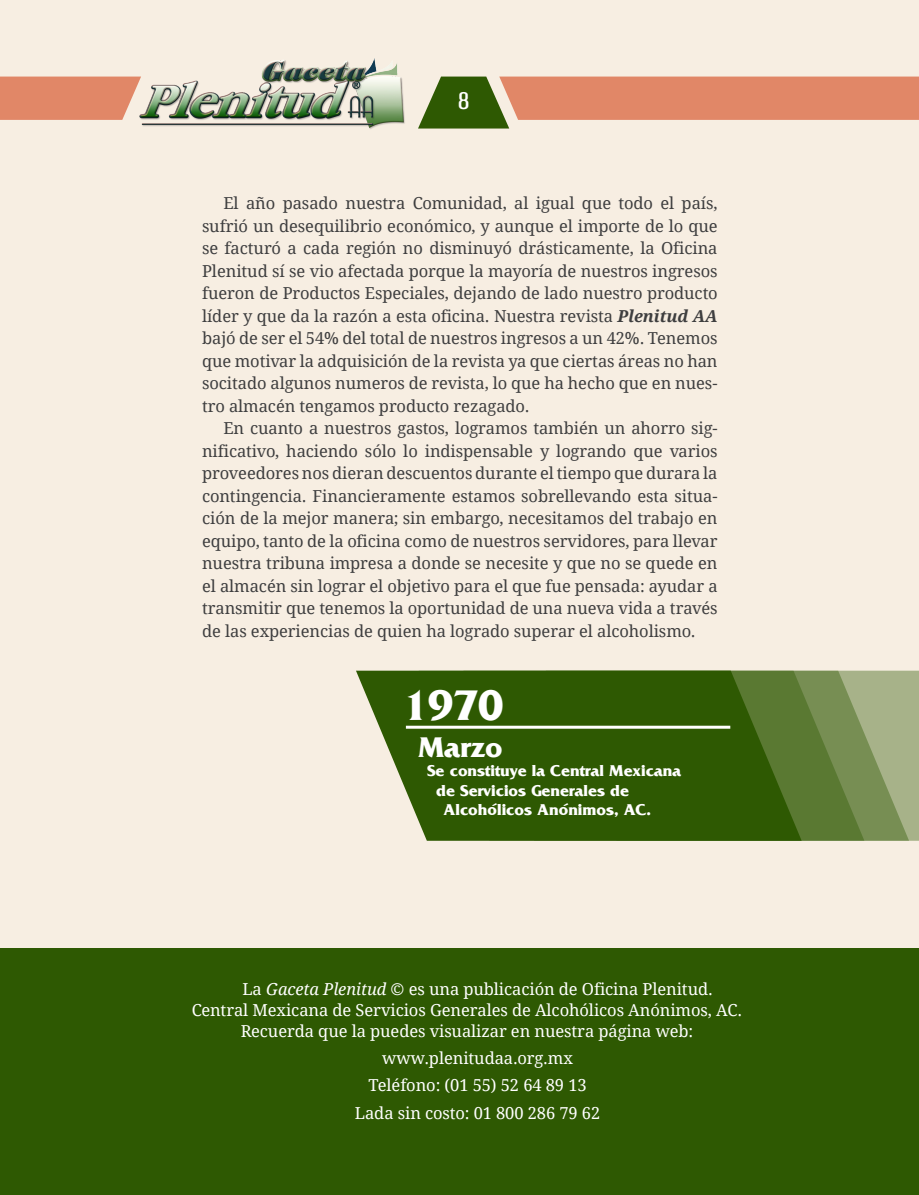
<style>
.page{position:relative;width:919px;height:1195px;background:#fff}
.page>*{position:absolute;margin:0;border:0;box-sizing:border-box;transform-origin:0 0}
._02__Cuerpo_de_Texto{font:700 45px "Fritz";color:#fff}
._02__Cuerpo_de_Texto-2{font:700 30px "Fritz";letter-spacing:-.005em;color:#fff}
.t1{font:500 24px "Hagin Caps";color:#fff}
._02__Cuerpo_de_Texto-3{font:16.5px/22.5px "Droid Serif";letter-spacing:-.005em;color:#3e3e3f;text-align:justify}
._02__Cuerpo_de_Texto-4{font:16.5px "Droid Serif";letter-spacing:-.005em;color:#fff}
._02__Cuerpo_de_Texto-5{font:700 16.5px "Fritz";letter-spacing:-.005em;color:#fff}
.s1{font-weight:700;font-style:italic}
.s2{font-style:italic}
</style>
<div class="page">
<div style="left:0;top:0;width:918px;height:1195px;background:#f7eee2"></div>
<div style="left:0;top:77px;width:102px;height:43px;background:#e18767"></div>
<svg style="left:442px;top:77px;width:476px;height:52px"></svg>
<img style="left:102px;top:58px;width:340px;height:71px">
<svg style="left:864px;top:671px;width:54px;height:170px;background:#9aa87a"></svg>
<svg style="left:801px;top:671px;width:63px;height:170px;background:#6d8748"></svg>
<svg style="left:356px;top:671px;width:445px;height:170px"></svg>
<div style="left:385px;top:677px;width:385px;height:163px;background:#2e5902"></div>
<hr style="left:406px;top:726px;width:324px;height:3px;background:#fff">
<div style="left:0;top:948px;width:918px;height:247px;background:#2e5902"></div>
<h3 class="t1" style="left:457px;top:86px;width:13px">8</h3>
<p class="_02__Cuerpo_de_Texto-3" style="left:202px;top:192px;width:517px;text-indent:21px">El año pasado nuestra Comunidad, al igual que todo el país, sufrió un desequilibrio económico, y aunque el importe de lo que se facturó a cada región no disminuyó drásticamente, la Oficina Plenitud sí se vio afectada porque la mayoría de nuestros ingresos fueron de Productos Especiales, dejando de lado nuestro producto líder y que da la razón a esta oficina. Nuestra revista <span class="s1">Plenitud AA </span>bajó de ser el 54% del total de nuestros ingresos a un 42%. Tenemos que motivar la adquisición de la revista ya que ciertas áreas no han socitado algunos numeros de revista, lo que ha hecho que en nues&shy;tro almacén tengamos producto rezagado.</p>
<p class="_02__Cuerpo_de_Texto-3" style="left:202px;top:417px;width:517px;text-indent:21px">En cuanto a nuestros gastos, logramos también un ahorro sig&shy;nificativo, haciendo sólo lo indispensable y logrando que varios proveedores nos dieran descuentos durante el tiempo que durara la contingencia. Financieramente estamos sobrellevando esta situa&shy;ción de la mejor manera; sin embargo, necesitamos del trabajo en equipo, tanto de la oficina como de nuestros servidores, para llevar nuestra tribuna impresa a donde se necesite y que no se quede en el almacén sin lograr el objetivo para el que fue pensada: ayudar a transmitir que tenemos la oportunidad de una nueva vida a través de las experiencias de quien ha logrado superar el alcoholismo.</p>
<p class="_02__Cuerpo_de_Texto" style="left:403px;top:677px;width:102px">1970</p>
<p class="_02__Cuerpo_de_Texto-2" style="left:418px;top:728px;width:86px">Marzo</p>
<p class="_02__Cuerpo_de_Texto-5" style="left:427px;top:761px;width:255px">Se constituye la Central Mexicana</p>
<p class="_02__Cuerpo_de_Texto-5" style="left:436px;top:780px;width:194px">de Servicios Generales de</p>
<p class="_02__Cuerpo_de_Texto-5" style="left:443px;top:800px;width:209px">Alcohólicos Anónimos, AC.</p>
<p class="_02__Cuerpo_de_Texto-4" style="left:242px;top:978px;width:472px">La <span class="s2">Gaceta Plenitud</span> © es una publicación de Oficina Plenitud.</p>
<p class="_02__Cuerpo_de_Texto-4" style="left:192px;top:999px;width:552px">Central Mexicana de Servicios Generales de Alcohólicos Anónimos, AC.</p>
<p class="_02__Cuerpo_de_Texto-4" style="left:241px;top:1020px;width:454px">Recuerda que la puedes visualizar en nuestra página web:</p>
<p class="_02__Cuerpo_de_Texto-4" style="left:382px;top:1048px;width:192px">www.plenitudaa.org.mx</p>
<p class="_02__Cuerpo_de_Texto-4" style="left:368px;top:1075px;width:220px">Teléfono: (01 55) 52 64 89 13</p>
<p class="_02__Cuerpo_de_Texto-4" style="left:355px;top:1102px;width:247px">Lada sin costo: 01 800 286 79 62</p>
</div>
